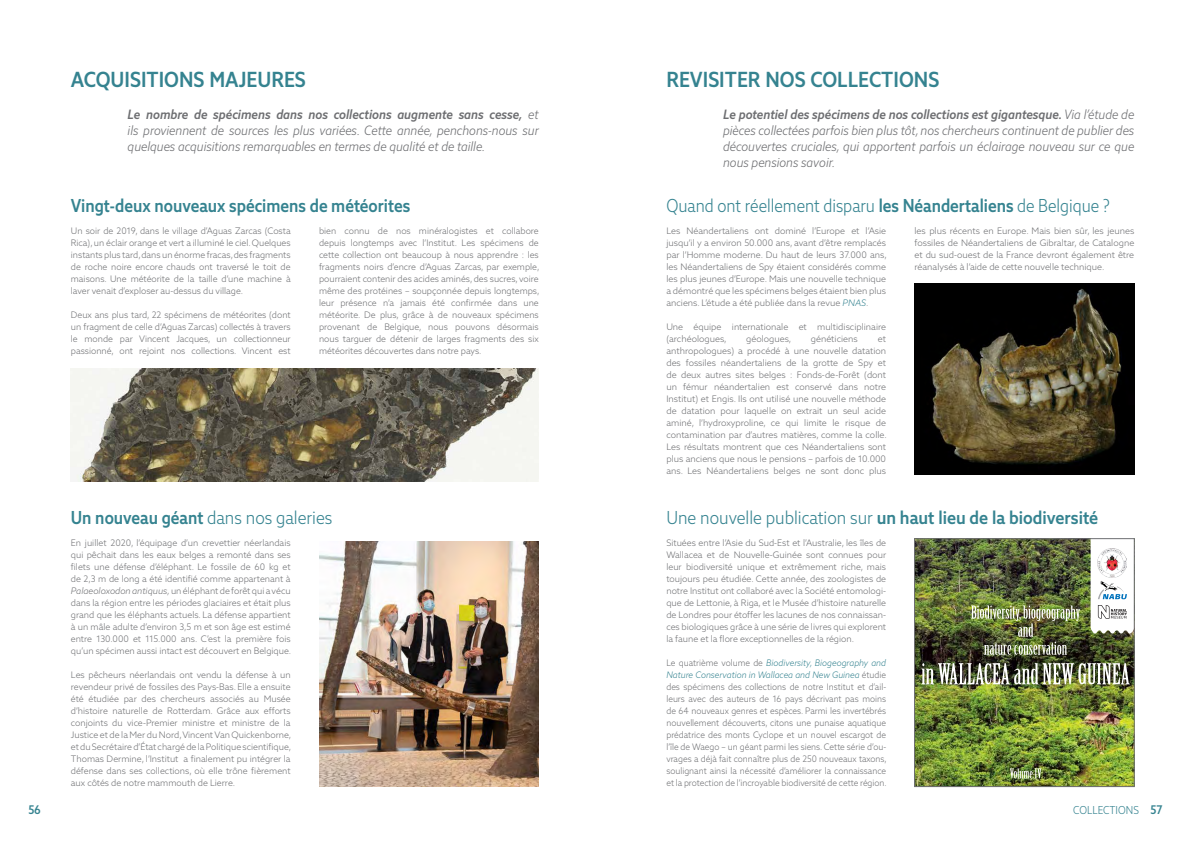
<style>
.page{position:relative;width:1191px;height:842px;background:#fff}
.page>*{position:absolute;margin:0;border:0;box-sizing:border-box;transform-origin:0 0}
.t1{font:500 21px "Azo Sans 2 Narrow";color:#358390}
.t2{font:300 18px "Azo Sans 2 Narrow";color:#358390;scale:.96 1}
.t3{font:500 18px "Azo Sans 2 Narrow";color:#358390}
.t4{font:500 18px "Azo Sans 2 Narrow";color:#358390;scale:.96 1}
.t5{font:300 18px "Azo Sans 2 Narrow";color:#358390}
.t6{font:italic 300 13px/16px "Azo Sans 2 Narrow";color:#6d6e71;text-align:justify}
.t7{font:500 12px "Azo Sans 2 Narrow";color:#358390}
.t8{font:300 11px "Azo Sans 2 Narrow";color:#358390}
.t9{font:300 9px/12px "Azo Sans 2";color:#6d6e71;text-align:justify}
.t10{font:300 9px/12px "Azo Sans 2";color:#6d6e71;text-align:justify;scale:.94 1}
.s1{font-weight:500}
.s2{font-style:italic}
.s3{font-style:italic;color:#358390}
.s4{font-weight:300}
.s5{font-weight:500;font-size:12px}
</style>
<div class="page">
<img style="left:70px;top:369px;width:469px;height:113px">
<img style="left:319px;top:541px;width:220px;height:246px">
<img style="left:914px;top:283px;width:220px;height:192px">
<img style="left:916px;top:540px;width:216px;height:245px">
<div style="left:914px;top:538px;width:220px;height:249px;border:1px solid #6d6e71"></div>
<h1 class="t1" style="left:71px;top:67px;width:236px">ACQUISITIONS MAJEURES</h1>
<h3 class="t6" style="left:128px;top:106px;width:413px"><span class="s1">Le nombre de spécimens dans nos collections augmente sans cesse,</span> et ils proviennent de sources les plus variées. Cette année, penchons-nous sur quelques acquisitions remarquables en termes de qualité et de taille.</h3>
<h2 class="t4" style="left:71px;top:195px;width:355px">Vingt-deux nouveaux spécimens de météorites</h2>
<p class="t9" style="left:71px;top:225px;width:221px">Un soir de 2019, dans le village d’Aguas Zarcas (Costa Rica), un éclair orange et vert a illuminé le ciel. Quelques instants plus tard, dans un énorme fracas, des fragments de roche noire encore chauds ont traversé le toit de maisons. Une météorite de la taille d’une machine à laver venait d’exploser au-dessus du village.</p>
<p class="t9" style="left:71px;top:309px;width:221px">Deux ans plus tard, 22 spécimens de météorites (dont un fragment de celle d’Aguas Zarcas) collectés à travers le monde par Vincent Jacques, un collectionneur passionné, ont rejoint nos collections. Vincent est</p>
<p class="t9" style="left:319px;top:225px;width:222px">bien connu de nos minéralogistes et collabore depuis longtemps avec l’Institut. Les spécimens de cette collection ont beaucoup à nous apprendre : les fragments noirs d’encre d’Aguas Zarcas, par exemple, pourraient contenir des acides aminés, des sucres, voire même des protéines – soupçonnée depuis longtemps, leur présence n’a jamais été confirmée dans une météorite. De plus, grâce à de nouveaux spécimens provenant de Belgique, nous pouvons désormais nous targuer de détenir de larges fragments des six météorites découvertes dans notre pays.</p>
<h2 class="t5" style="left:71px;top:507px;width:263px"><span class="s1">Un nouveau géant</span> dans nos galeries</h2>
<p class="t9" style="left:71px;top:536px;width:222px">En juillet 2020, l’équipage d’un crevettier néerlandais qui pêchait dans les eaux belges a remonté dans ses filets une défense d’éléphant. Le fossile de 60 kg et de 2,3 m de long a été identifié comme appartenant à <span class="s2">Palaeoloxodon antiquus,</span> un éléphant de forêt qui a vécu dans la région entre les périodes glaciaires et était plus grand que les éléphants actuels. La défense appartient à un mâle adulte d’environ 3,5 m et son âge est estimé entre 130.000 et 115.000 ans. C’est la première fois qu’un spécimen aussi intact est découvert en Belgique.</p>
<p class="t9" style="left:71px;top:668px;width:222px">Les pêcheurs néerlandais ont vendu la défense à un revendeur privé de fossiles des Pays-Bas. Elle a ensuite été étudiée par des chercheurs associés au Musée d’histoire naturelle de Rotterdam. Grâce aux efforts conjoints du vice-Premier ministre et ministre de la Justice et de la Mer du Nord, Vincent Van Quickenborne, et du Secrétaire d’État chargé de la Politique scientifique, Thomas Dermine, l’Institut a finalement pu intégrer la défense dans ses collections, où elle trône fièrement aux côtés de notre mammouth de Lierre.</p>
<h1 class="t1" style="left:666px;top:67px;width:274px">REVISITER NOS COLLECTIONS</h1>
<p class="t6" style="left:723px;top:106px;width:413px"><span class="s1">Le potentiel des spécimens de nos collections est gigantesque.</span> Via l’étude de pièces collectées parfois bien plus tôt, nos chercheurs continuent de publier des découvertes cruciales, qui apportent parfois un éclairage nouveau sur ce que nous pensions savoir.</p>
<h2 class="t2" style="left:666px;top:195px;width:464px">Quand ont réellement disparu <span class="s1">les Néandertaliens</span> de Belgique ?</h2>
<p class="t9" style="left:666px;top:225px;width:222px">Les Néandertaliens ont dominé l’Europe et l’Asie jusqu’il y a environ 50.000 ans, avant d’être remplacés par l’Homme moderne. Du haut de leurs 37.000 ans, les Néandertaliens de Spy étaient considérés comme les plus jeunes d’Europe. Mais une nouvelle technique a démontré que les spécimens belges étaient bien plus anciens. L’étude a été publiée dans la revue <span class="s3">PNAS</span>.</p>
<p class="t9" style="left:666px;top:321px;width:221px">Une équipe internationale et multidisciplinaire (archéologues,</p>
<p class="t9" style="left:746px;top:333px;width:47px">géologues,</p>
<p class="t9" style="left:811px;top:333px;width:48px">généticiens</p>
<p class="t9" style="left:666px;top:333px;width:222px;text-indent:212px">et anthropologues) a procédé à une nouvelle datation des fossiles néandertaliens de la grotte de Spy et de deux autres sites belges : Fonds-de-Forêt (dont un fémur néandertalien est conservé dans notre Institut) et Engis. Ils ont utilisé une nouvelle méthode de datation pour laquelle on extrait un seul acide aminé, l’hydroxyproline, ce qui limite le risque de contamination par d’autres matières, comme la colle.<br>Les résultats montrent que ces Néandertaliens sont plus anciens que nous le pensions – parfois de 10.000 ans. Les Néandertaliens belges ne sont donc plus</p>
<p class="t9" style="left:914px;top:225px;width:221px">les plus récents en Europe. Mais bien sûr, les jeunes fossiles de Néandertaliens de Gibraltar, de Catalogne et du sud-ouest de la France devront également être réanalysés à l’aide de cette nouvelle technique.</p>
<h2 class="t3" style="left:666px;top:507px;width:433px"><span class="s4">Une nouvelle publication sur</span> un haut lieu de la biodiversité</h2>
<p class="t9" style="left:666px;top:536px;width:221px">Situées entre l’Asie du Sud-Est et l’Australie, les îles de Wallacea et de Nouvelle-Guinée sont connues pour leur biodiversité unique et extrêmement riche, mais toujours peu étudiée. Cette année, des zoologistes de notre Institut ont collaboré avec la Société entomologi&shy;que de Lettonie, à Riga, et le Musée d’histoire naturelle de Londres pour étoffer les lacunes de nos connaissan&shy;ces biologiques grâce à une série de livres qui explorent la faune et la flore exceptionnelles de la région.</p>
<p class="t10" style="left:666px;top:656px;width:236px">Le quatrième volume de <span class="s3">Biodiversity, Biogeography and Nature Conservation in Wallacea and New Guinea</span> étudie des spécimens des collections de notre Institut et d’ail&shy;leurs avec des auteurs de 16 pays décrivant pas moins de 64 nouveaux genres et espèces. Parmi les invertébrés nouvellement découverts, citons une punaise aquatique prédatrice des monts Cyclope et un nouvel escargot de l’île de Waego – un géant parmi les siens. Cette série d’ou&shy;vrages a déjà fait connaître plus de 250 nouveaux taxons, soulignant ainsi la nécessité d’améliorer la connaissance et la protection de l’incroyable biodiversité de cette région.</p>
<h3 class="t7" style="left:28px;top:803px;width:14px">56</h3>
<p class="t8" style="left:1073px;top:804px;width:91px">COLLECTIONS <span class="s5">57</span></p>
</div>
